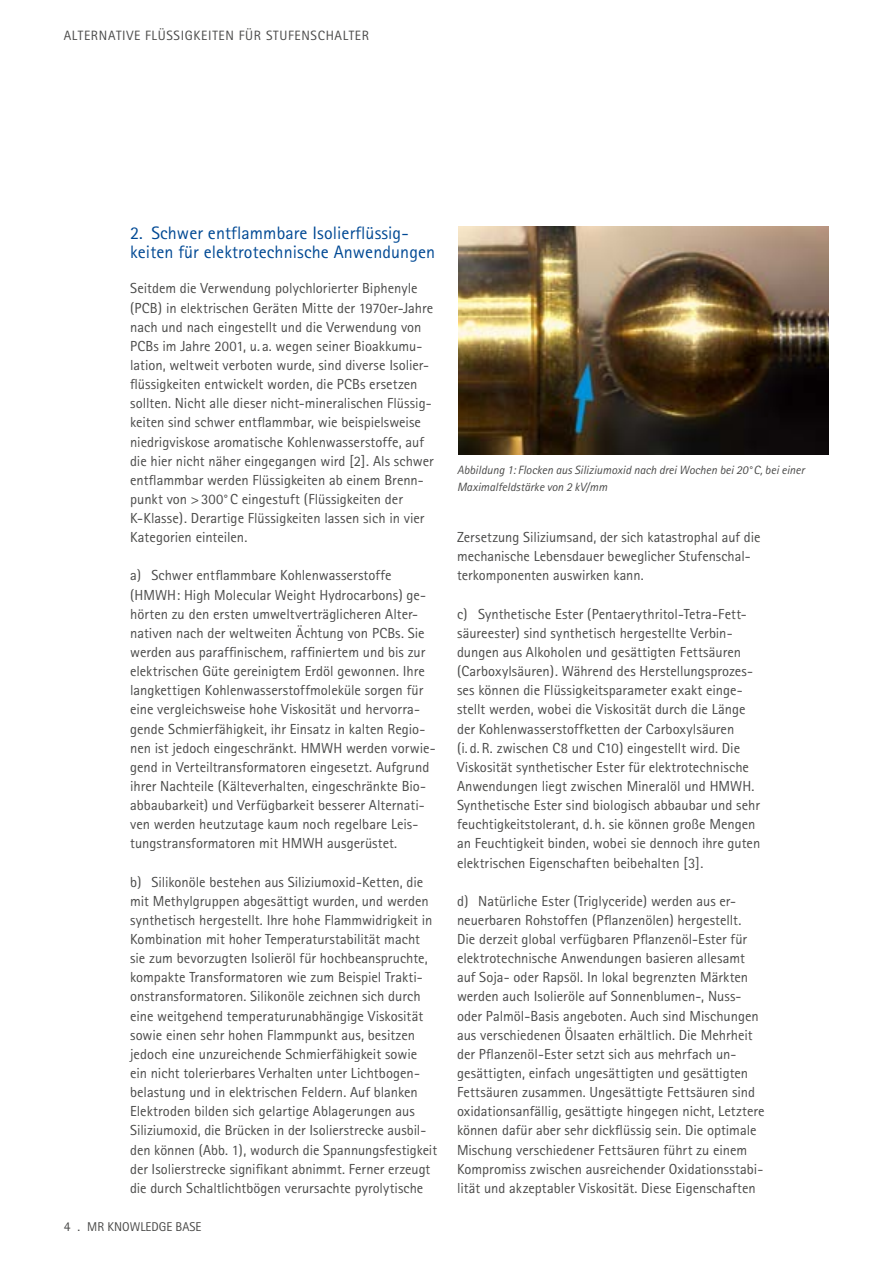
<style>
.page{position:relative;width:893px;height:1263px;background:#fff}
.page>*{position:absolute;margin:0;border:0;box-sizing:border-box;transform-origin:0 0}
.t1{font:18px/19px "Rotis Sans Serif";letter-spacing:.005em;color:#004994}
.t2{font:14.55px/19.2px "Rotis Sans Serif";color:#4a4a49}
.t3{font:13.5px "Rotis Sans Serif";letter-spacing:.05em;color:#4a4a49}
.t4{font:12.75px "Rotis Sans Serif";color:#4a4a49}
.t5{font:italic 12px/17px "Rotis Sans Serif";color:#4a4a49}
.s1{font-size:13.5px}
</style>
<div class="page">
<img style="left:458px;top:226px;width:370px;height:228px">
<p class="t3" style="left:64px;top:28px;width:307px">ALTERNATIVE FLÜSSIGKEITEN FÜR STUFENSCHALTER</p>
<p class="t1" style="left:130px;top:223px;width:307px">2. Schwer entflammbare Isolierflüssig&shy;keiten für elektrotechnische Anwendungen</p>
<p class="t2" style="left:130px;top:279px;width:305px">Seitdem die Verwendung polychlorierter Biphenyle (PCB) in elektrischen Geräten Mitte der 1970er-Jahre nach und nach eingestellt und die Verwendung von PCBs im Jahre 2001, u. a. wegen seiner Bioakkumu&shy;lation, weltweit verboten wurde, sind diverse Isolier&shy;flüssigkeiten entwickelt worden, die PCBs ersetzen sollten. Nicht alle dieser nicht-mineralischen Flüssig&shy;keiten sind schwer entflammbar, wie beispielsweise niedrigviskose aromatische Kohlenwasserstoffe, auf die hier nicht näher eingegangen wird [2]. Als schwer entflammbar werden Flüssigkeiten ab einem Brenn&shy;punkt von &gt;300°C eingestuft (Flüssigkeiten der K-Klasse). Derartige Flüssigkeiten lassen sich in vier Kategorien einteilen.</p>
<p class="t2" style="left:130px;top:566px;width:307px">a) Schwer entflammbare Kohlenwasserstoffe (HMWH: High Molecular Weight Hydrocarbons) ge&shy;hörten zu den ersten umweltverträglicheren Alter&shy;nativen nach der weltweiten Ächtung von PCBs. Sie werden aus paraffinischem, raffiniertem und bis zur elektrischen Güte gereinigtem Erdöl gewonnen. Ihre langkettigen Kohlenwasserstoffmoleküle sorgen für eine vergleichsweise hohe Viskosität und hervorra&shy;gende Schmierfähigkeit, ihr Einsatz in kalten Regio&shy;nen ist jedoch eingeschränkt. HMWH werden vorwie&shy;gend in Verteiltransformatoren eingesetzt. Aufgrund ihrer Nachteile (Kälteverhalten, eingeschränkte Bio&shy;abbaubarkeit) und Verfügbarkeit besserer Alternati&shy;ven werden heutzutage kaum noch regelbare Leis&shy;tungstransformatoren mit HMWH ausgerüstet.</p>
<p class="t2" style="left:130px;top:872px;width:308px">b) Silikonöle bestehen aus Siliziumoxid-Ketten, die mit Methylgruppen abgesättigt wurden, und werden synthetisch hergestellt. Ihre hohe Flammwidrigkeit in Kombination mit hoher Temperaturstabilität macht sie zum bevorzugten Isolieröl für hochbeanspruchte, kompakte Transformatoren wie zum Beispiel Trakti&shy;onstransformatoren. Silikonöle zeichnen sich durch eine weitgehend temperaturunabhängige Viskosität sowie einen sehr hohen Flammpunkt aus, besitzen jedoch eine unzureichende Schmierfähigkeit sowie ein nicht tolerierbares Verhalten unter Lichtbogen&shy;belastung und in elektrischen Feldern. Auf blanken Elektroden bilden sich gelartige Ablagerungen aus Siliziumoxid, die Brücken in der Isolierstrecke ausbil&shy;den können (Abb. 1), wodurch die Spannungsfestigkeit der Isolierstrecke signifikant abnimmt. Ferner erzeugt die durch Schaltlichtbögen verursachte pyrolytische</p>
<p class="t4" style="left:64px;top:1219px;width:139px"><span class="s1">4 .</span> MR KNOWLEDGE BASE</p>
<p class="t5" style="left:457px;top:461px;width:349px">Abbildung 1: Flocken aus Siliziumoxid nach drei Wochen bei 20°C, bei einer<br>Maximalfeldstärke von 2 kV/mm</p>
<p class="t2" style="left:457px;top:528px;width:305px">Zersetzung Siliziumsand, der sich katastrophal auf die mechanische Lebensdauer beweglicher Stufenschal&shy;terkomponenten auswirken kann.</p>
<p class="t2" style="left:457px;top:604px;width:305px">c) Synthetische Ester (Pentaerythritol-Tetra-Fett&shy;säureester) sind synthetisch hergestellte Verbin&shy;dungen aus Alkoholen und gesättigten Fettsäuren (Carboxylsäuren). Während des Herstellungsprozes&shy;ses können die Flüssigkeitsparameter exakt einge&shy;stellt werden, wobei die Viskosität durch die Länge der Kohlenwasserstoffketten der Carboxylsäuren<br>(i. d.R. zwischen C8 und C10) eingestellt wird. Die Viskosität synthetischer Ester für elektrotechnische Anwendungen liegt zwischen Mineralöl und HMWH.<br>Synthetische Ester sind biologisch abbaubar und sehr feuchtigkeitstolerant, d. h. sie können große Mengen an Feuchtigkeit binden, wobei sie dennoch ihre guten elektrischen Eigenschaften beibehalten [3].</p>
<p class="t2" style="left:457px;top:891px;width:309px">d) Natürliche Ester (Triglyceride) werden aus er&shy;neuerbaren Rohstoffen (Pflanzenölen) hergestellt.<br>Die derzeit global verfügbaren Pflanzenöl-Ester für elektrotechnische Anwendungen basieren allesamt auf Soja- oder Rapsöl. In lokal begrenzten Märkten werden auch Isolieröle auf Sonnenblumen-, Nuss&shy;oder Palmöl-Basis angeboten. Auch sind Mischungen aus verschiedenen Ölsaaten erhältlich. Die Mehrheit der Pflanzenöl-Ester setzt sich aus mehrfach un&shy;gesättigten, einfach ungesättigten und gesättigten Fettsäuren zusammen. Ungesättigte Fettsäuren sind oxidationsanfällig, gesättigte hingegen nicht, Letztere können dafür aber sehr dickflüssig sein. Die optimale Mischung verschiedener Fettsäuren führt zu einem Kompromiss zwischen ausreichender Oxidationsstabi&shy;lität und akzeptabler Viskosität. Diese Eigenschaften</p>
</div>
